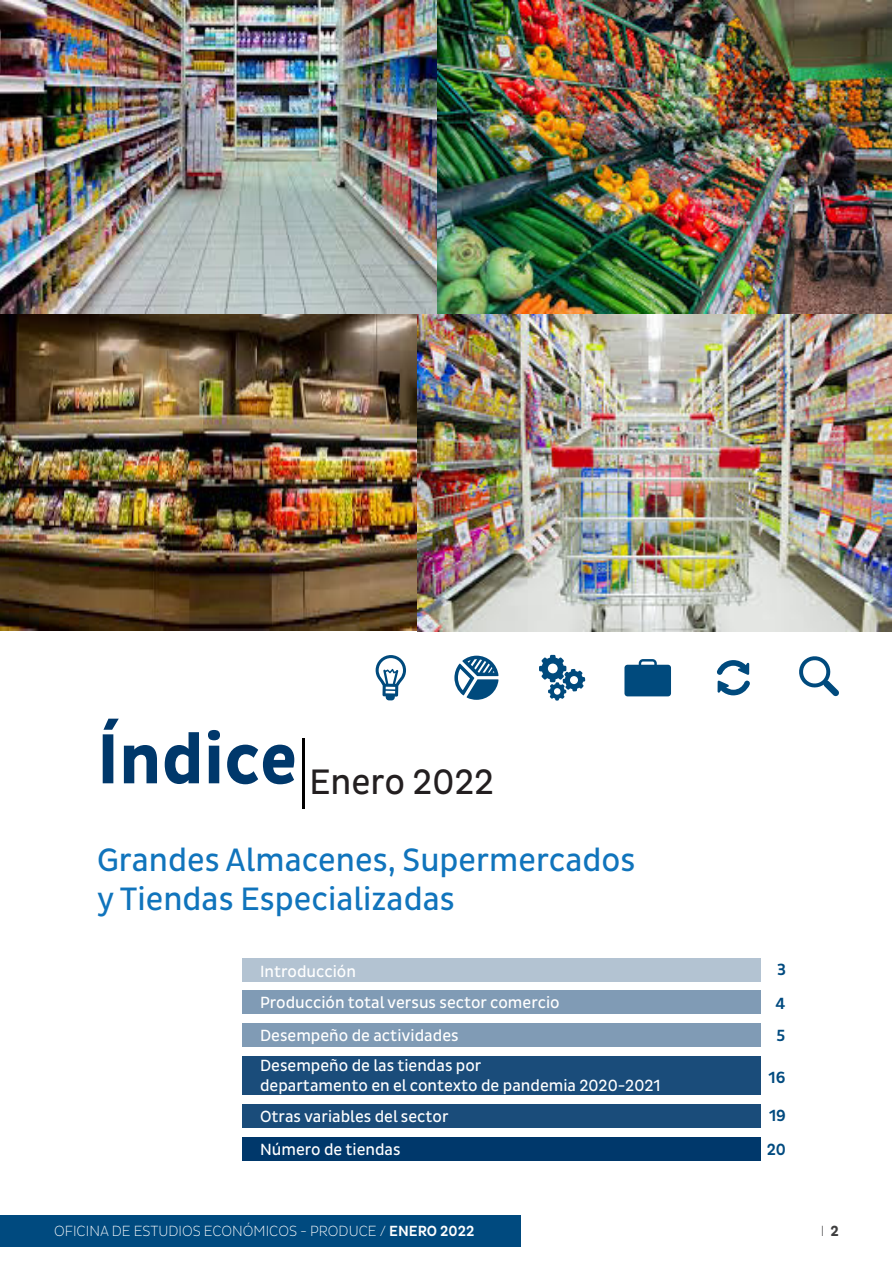
<style>
.page{position:relative;width:893px;height:1263px;background:#fff}
.page>*{position:absolute;margin:0;border:0;box-sizing:border-box;transform-origin:0 0}
.t1{font:700 72px "Pluto Sans Cond";color:#00386b}
.t2{font:36px "Pluto Sans Cond";color:#231f20}
.t3{font:33px/39.6px "Pluto Sans Cond";color:#1074bc}
.t4{font:16.5px "Pluto Sans Cond";color:#fff}
.t5{font:500 16.5px "Pluto Sans Cond";color:#004a7f}
.t6{font:300 15px "Pluto Sans Cond Ex";color:#fff}
.t7{font:300 15px "Pluto Sans Cond Ex";color:#3e3e3f}
.s1{font-family:"Pluto Sans Cond";font-weight:500}
.s2{font-family:"Pluto Sans Cond";font-weight:700}
</style>
<div class="page">
<div style="left:0;top:1215px;width:520px;height:32px;background:#004a7f"></div>
<hr style="left:892px;top:1215px;width:1px;height:32px;background:#004a7f">
<hr style="left:302px;top:738px;width:2px;height:71px;background:#010000">
<svg style="left:376px;top:655px;width:30px;height:45px"></svg>
<svg style="left:454px;top:656px;width:44px;height:44px"></svg>
<svg style="left:539px;top:655px;width:46px;height:46px"></svg>
<svg style="left:799px;top:656px;width:40px;height:40px"></svg>
<svg style="left:624px;top:659px;width:47px;height:37px;background:#22628e"></svg>
<svg style="left:717px;top:660px;width:33px;height:35px"></svg>
<img style="left:0;top:0;width:438px;height:313px">
<img style="left:438px;top:0;width:454px;height:313px">
<img style="left:0;top:315px;width:892px;height:316px">
<div style="left:242px;top:958px;width:519px;height:23px;background:#b3c3d2"></div>
<div style="left:242px;top:990px;width:519px;height:23px;background:#809bb5"></div>
<div style="left:242px;top:1023px;width:519px;height:23px;background:#809bb5"></div>
<div style="left:242px;top:1056px;width:519px;height:38px;background:#1a4c7a"></div>
<div style="left:242px;top:1105px;width:519px;height:23px;background:#1a4c7a"></div>
<div style="left:242px;top:1138px;width:519px;height:23px;background:#00386b"></div>
<p class="t1" style="left:97px;top:718px;width:202px">Índice</p>
<p class="t2" style="left:309px;top:762px;width:186px">Enero 2022</p>
<p class="t3" style="left:97px;top:840px;width:540px">Grandes Almacenes, Supermercados y Tiendas Especializadas</p>
<p class="t4" style="left:260px;top:961px;width:97px">Introducción</p>
<p class="t4" style="left:260px;top:993px;width:301px">Producción total versus sector comercio</p>
<p class="t4" style="left:260px;top:1026px;width:200px">Desempeño de actividades</p>
<p class="t4" style="left:260px;top:1056px;width:223px">Desempeño de las tiendas por</p>
<p class="t4" style="left:260px;top:1076px;width:402px">departamento en el contexto de pandemia 2020-2021</p>
<p class="t4" style="left:260px;top:1107px;width:190px">Otras variables del sector</p>
<p class="t4" style="left:260px;top:1140px;width:142px">Número de tiendas</p>
<p class="t5" style="left:777px;top:960px;width:10px">3</p>
<p class="t5" style="left:775px;top:994px;width:11px">4</p>
<p class="t5" style="left:777px;top:1026px;width:10px">5</p>
<p class="t5" style="left:769px;top:1068px;width:18px">16</p>
<p class="t5" style="left:769px;top:1106px;width:18px">19</p>
<p class="t5" style="left:767px;top:1140px;width:21px">20</p>
<p class="t6" style="left:54px;top:1222px;width:422px">OFICINA DE ESTUDIOS ECONÓMICOS - PRODUCE / <span class="s1">ENERO 2022</span></p>
<p class="t7" style="left:821px;top:1222px;width:20px">I <span class="s2">2</span></p>
</div>
